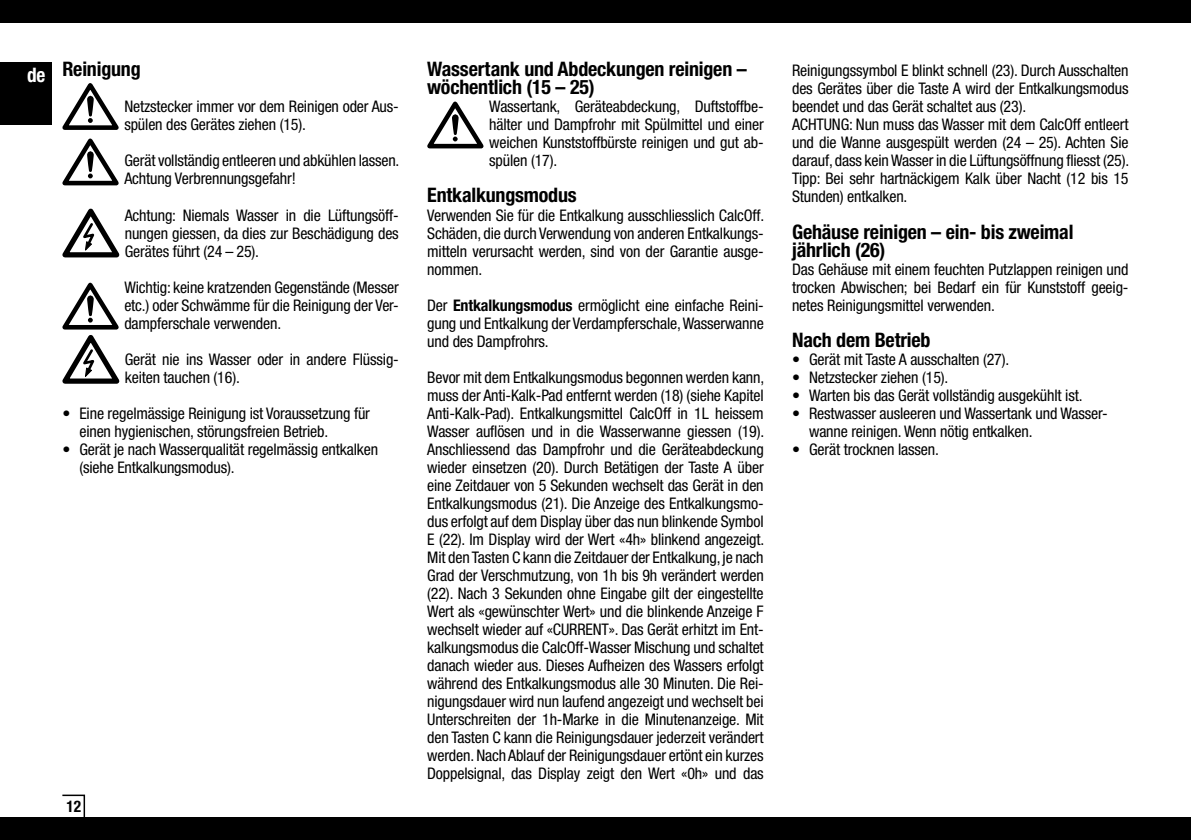
<style>
.page{position:relative;width:1191px;height:840px;background:#fff}
.page>*{position:absolute;margin:0;border:0;box-sizing:border-box;transform-origin:0 0}
.t1{font:700 condensed 20px/18px "Helvetica Neue LTW1 G";letter-spacing:-.01em;color:#000}
.t2{font:700 condensed 20px "Helvetica Neue LTW1 G";color:#fff;scale:.96 1}
.t3{font:condensed 16px/18px "Helvetica Neue LTW1 G";letter-spacing:-.01em;color:#000;text-align:justify}
.t4{font:700 condensed 16px "Helvetica Neue LTW1 G";color:#000;scale:.96 1}
.s1{font-weight:700}
</style>
<div class="page">
<div style="left:0;top:0;width:1191px;height:23px;background:#000"></div>
<div style="left:0;top:816px;width:1191px;height:23px;background:#000"></div>
<svg style="left:61px;top:794px;width:25px;height:23px"></svg>
<div style="left:0;top:62px;width:51px;height:63px;background:#000"></div>
<svg style="left:427px;top:101px;width:56px;height:47px"></svg>
<svg style="left:62px;top:83px;width:57px;height:47px"></svg>
<svg style="left:62px;top:138px;width:57px;height:47px"></svg>
<svg style="left:62px;top:208px;width:57px;height:49px"></svg>
<svg style="left:62px;top:282px;width:57px;height:101px"></svg>
<p class="t2" style="left:27px;top:63px;width:21px">de</p>
<p class="t1" style="left:427px;top:60px;width:321px">Wassertank und Abdeckungen reinigen – wöchentlich (15 – 25)</p>
<p class="t3" style="left:489px;top:98px;width:276px">Wassertank, Geräteabdeckung, Duftstoffbe&shy;hälter und Dampfrohr mit Spülmittel und einer weichen Kunststoffbürste reinigen und gut ab&shy;spülen (17).</p>
<p class="t1" style="left:427px;top:186px;width:151px">Entkalkungsmodus</p>
<p class="t3" style="left:427px;top:206px;width:338px">Verwenden Sie für die Entkalkung ausschliesslich CalcOff.<br>Schäden, die durch Verwendung von anderen Entkalkungs&shy;mitteln verursacht werden, sind von der Garantie ausge&shy;nommen.</p>
<p class="t3" style="left:427px;top:296px;width:338px">Der <span class="s1">Entkalkungsmodus</span> ermöglicht eine einfache Reini&shy;gung und Entkalkung der Verdampferschale, Wasserwanne und des Dampfrohrs.</p>
<p class="t3" style="left:427px;top:368px;width:338px">Bevor mit dem Entkalkungsmodus begonnen werden kann, muss der Anti-Kalk-Pad entfernt werden (18) (siehe Kapitel Anti-Kalk-Pad). Entkalkungsmittel CalcOff in 1L heissem Wasser auflösen und in die Wasserwanne giessen (19).<br>Anschliessend das Dampfrohr und die Geräteabdeckung wieder einsetzen (20). Durch Betätigen der Taste A über eine Zeitdauer von 5 Sekunden wechselt das Gerät in den Entkalkungsmodus (21). Die Anzeige des Entkalkungsmo&shy;dus erfolgt auf dem Display über das nun blinkende Symbol E (22). Im Display wird der Wert «4h» blinkend angezeigt.<br>Mit den Tasten C kann die Zeitdauer der Entkalkung, je nach Grad der Verschmutzung, von 1h bis 9h verändert werden (22). Nach 3 Sekunden ohne Eingabe gilt der eingestellte Wert als «gewünschter Wert» und die blinkende Anzeige F wechselt wieder auf «CURRENT». Das Gerät erhitzt im Ent&shy;kalkungsmodus die CalcOff-Wasser Mischung und schaltet danach wieder aus. Dieses Aufheizen des Wassers erfolgt während des Entkalkungsmodus alle 30 Minuten. Die Rei&shy;nigungsdauer wird nun laufend angezeigt und wechselt bei Unterschreiten der 1h-Marke in die Minutenanzeige. Mit den Tasten C kann die Reinigungsdauer jederzeit verändert werden. Nach Ablauf der Reinigungsdauer ertönt ein kurzes Doppelsignal, das Display zeigt den Wert «0h» und das</p>
<p class="t1" style="left:62px;top:60px;width:80px">Reinigung</p>
<p class="t3" style="left:124px;top:98px;width:276px">Netzstecker immer vor dem Reinigen oder Aus&shy;spülen des Gerätes ziehen (15).</p>
<p class="t3" style="left:124px;top:152px;width:277px">Gerät vollständig entleeren und abkühlen lassen.<br>Achtung Verbrennungsgefahr!</p>
<p class="t3" style="left:125px;top:206px;width:275px">Achtung: Niemals Wasser in die Lüftungsöff&shy;nungen giessen, da dies zur Beschädigung des Gerätes führt (24 – 25).</p>
<p class="t3" style="left:124px;top:278px;width:276px">Wichtig: keine kratzenden Gegenstände (Messer etc.) oder Schwämme für die Reinigung der Ver&shy;dampferschale verwenden.</p>
<p class="t3" style="left:125px;top:350px;width:276px">Gerät nie ins Wasser oder in andere Flüssig&shy;keiten tauchen (16).</p>
<p class="t3" style="left:79px;top:404px;width:292px;text-indent:-17px">• Eine regelmässige Reinigung ist Voraussetzung für einen hygienischen, störungsfreien Betrieb.</p>
<p class="t3" style="left:79px;top:440px;width:300px;text-indent:-17px">• Gerät je nach Wasserqualität regelmässig entkalken (siehe Entkalkungsmodus).</p>
<p class="t4" style="left:66px;top:795px;width:17px">12</p>
<p class="t3" style="left:792px;top:62px;width:339px;text-align:left">Reinigungssymbol E blinkt schnell (23). Durch Ausschalten des Gerätes über die Taste A wird der Entkalkungsmodus beendet und das Gerät schaltet aus (23).<br>ACHTUNG: Nun muss das Wasser mit dem CalcOff entleert und die Wanne ausgespült werden (24 – 25). Achten Sie darauf, dass kein Wasser in die Lüftungsöffnung fliesst (25).<br>Tipp: Bei sehr hartnäckigem Kalk über Nacht (12 bis 15<br>Stunden) entkalken.</p>
<p class="t1" style="left:792px;top:222px;width:283px">Gehäuse reinigen – ein- bis zweimal jährlich (26)</p>
<p class="t3" style="left:792px;top:260px;width:338px">Das Gehäuse mit einem feuchten Putzlappen reinigen und trocken Abwischen; bei Bedarf ein für Kunststoff geeig&shy;netes Reinigungsmittel verwenden.</p>
<p class="t1" style="left:792px;top:330px;width:140px">Nach dem Betrieb</p>
<p class="t3" style="left:792px;top:350px;width:219px">• Gerät mit Taste A ausschalten (27).</p>
<p class="t3" style="left:792px;top:368px;width:158px">• Netzstecker ziehen (15).</p>
<p class="t3" style="left:792px;top:386px;width:292px">• Warten bis das Gerät vollständig ausgekühlt ist.</p>
<p class="t3" style="left:809px;top:404px;width:300px;text-indent:-17px">• Restwasser ausleeren und Wassertank und Wasser&shy;wanne reinigen. Wenn nötig entkalken.</p>
<p class="t3" style="left:792px;top:440px;width:148px">• Gerät trocknen lassen.</p>
</div>
